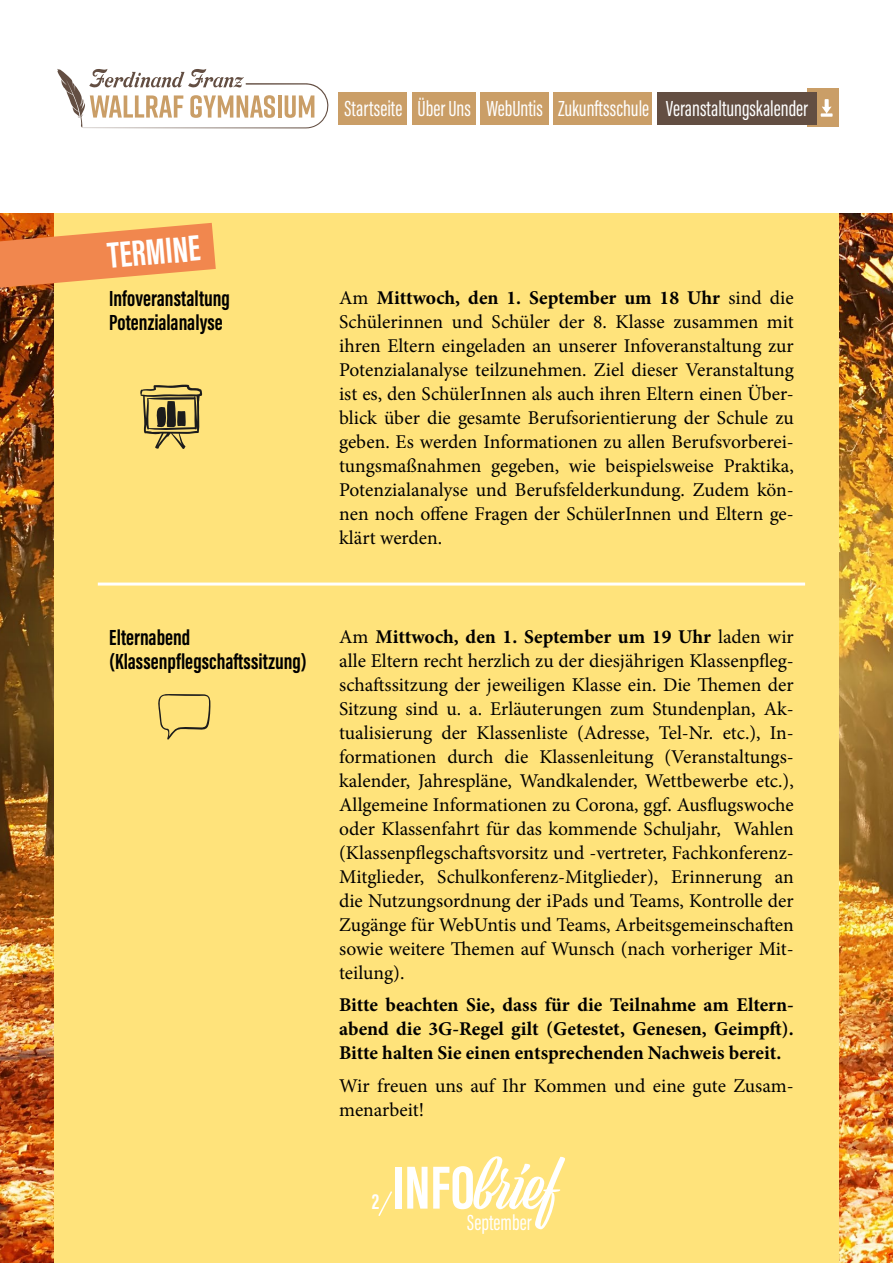
<style>
.page{position:relative;width:893px;height:1263px;background:#fff}
.page>*{position:absolute;margin:0;border:0;box-sizing:border-box;transform-origin:0 0}
.t1{font:62.7px "Viktor Script";color:#fff}
.t2{font:700 37.5px "Acumin Pro Extra Cond";color:#fff}
.t3{font:700 22.5px/24px "Acumin Pro Extra Cond";color:#000}
.t4{font:22.5px "Acumin Pro Extra Cond";color:#fff}
.t5{font:700 22.5px "Acumin Pro Extra Cond";color:#fff}
.t6{font:19.5px/24px "Minion Pro";color:#000;text-align:justify}
.t7{font:700 19.5px/24px "Minion Pro";letter-spacing:-.005em;color:#000;text-align:justify}
.s1{font-weight:700}
.s2{font-family:"Acumin Pro Extra Cond";font-weight:700}
</style>
<div class="page">
<img style="left:0;top:213px;width:893px;height:1050px">
<div style="left:54px;top:207px;width:785px;height:1056px;background:#ffe37b"></div>
<svg style="left:0;top:223px;width:216px;height:65px"></svg>
<div style="left:0;top:0;width:893px;height:213px;background:#fff"></div>
<hr style="left:98px;top:582px;width:707px;height:3px;background:#fff">
<svg style="left:140px;top:384px;width:62px;height:65px"></svg>
<svg style="left:158px;top:694px;width:52px;height:46px"></svg>
<svg style="left:378px;top:1191px;width:14px;height:25px"></svg>
<div style="left:808px;top:89px;width:31px;height:38px;background:#ca9e67"></div>
<div style="left:339px;top:92px;width:68px;height:32px;background:#ca9e67"></div>
<div style="left:481px;top:92px;width:68px;height:32px;background:#ca9e67"></div>
<div style="left:657px;top:92px;width:159px;height:32px;background:#634e42"></div>
<div style="left:412px;top:92px;width:64px;height:32px;background:#ca9e67"></div>
<div style="left:553px;top:92px;width:99px;height:32px;background:#ca9e67"></div>
<svg style="left:57px;top:69px;width:271px;height:59px"></svg>
<svg style="left:821px;top:99px;width:12px;height:18px"></svg>
<p class="t4" style="left:344px;top:95px;width:465px">Startseite Über Uns WebUntis Zukunftsschule Veranstaltungskalender</p>
<h2 class="t2" style="left:106px;top:233px;width:94px;rotate:-5deg">TERMINE</h2>
<p class="t3" style="left:109px;top:286px;width:122px">Infoveranstaltung<br>Potenzialanalyse</p>
<p class="t6" style="left:339px;top:286px;width:456px">Am <span class="s1">Mittwoch, den 1. September um 18 Uhr</span> sind die Schülerinnen und Schüler der 8. Klasse zusammen mit ihren Eltern eingeladen an unserer Infoveranstaltung zur Potenzialanalyse teilzunehmen. Ziel dieser Veranstaltung ist es, den SchülerInnen als auch ihren Eltern einen Über&shy;blick über die gesamte Berufsorientierung der Schule zu geben. Es werden Informationen zu allen Berufsvorberei&shy;tungsmaßnahmen gegeben, wie beispielsweise Praktika, Potenzialanalyse und Berufsfelderkundung. Zudem kön&shy;nen noch offene Fragen der SchülerInnen und Eltern ge&shy;klärt werden.</p>
<p class="t3" style="left:109px;top:625px;width:199px">Elternabend (Klassenpflegschaftssitzung)</p>
<p class="t6" style="left:339px;top:625px;width:456px">Am <span class="s1">Mittwoch, den 1. September um 19 Uhr</span> laden wir alle Eltern recht herzlich zu der diesjährigen Klassenpfleg&shy;schaftssitzung der jeweiligen Klasse ein. Die Themen der Sitzung sind u. a. Erläuterungen zum Stundenplan, Ak&shy;tualisierung der Klassenliste (Adresse, Tel-Nr. etc.), In&shy;formationen durch die Klassenleitung (Veranstaltungs&shy;kalender, Jahrespläne, Wandkalender, Wettbewerbe etc.), Allgemeine Informationen zu Corona, ggf. Ausflugswoche oder Klassenfahrt für das kommende Schuljahr, Wahlen (Klassenpflegschaftsvorsitz und -vertreter, Fachkonferenz-Mitglieder, Schulkonferenz-Mitglieder), Erinnerung an die Nutzungsordnung der iPads und Teams, Kontrolle der Zugänge für WebUntis und Teams, Arbeitsgemeinschaften sowie weitere Themen auf Wunsch (nach vorheriger Mit&shy;teilung).</p>
<p class="t7" style="left:339px;top:993px;width:456px">Bitte beachten Sie, dass für die Teilnahme am Eltern&shy;abend die 3G-Regel gilt (Getestet, Genesen, Geimpft).<br>Bitte halten Sie einen entsprechenden Nachweis bereit.</p>
<p class="t6" style="left:339px;top:1074px;width:456px">Wir freuen uns auf Ihr Kommen und eine gute Zusam&shy;menarbeit!</p>
<p class="t5" style="left:372px;top:1188px;width:9px">2</p>
<h1 class="t1" style="left:392px;top:1150px;width:167px"><span class="s2">INFO</span>brief</h1>
<p class="t4" style="left:467px;top:1209px;width:66px">September</p>
</div>
